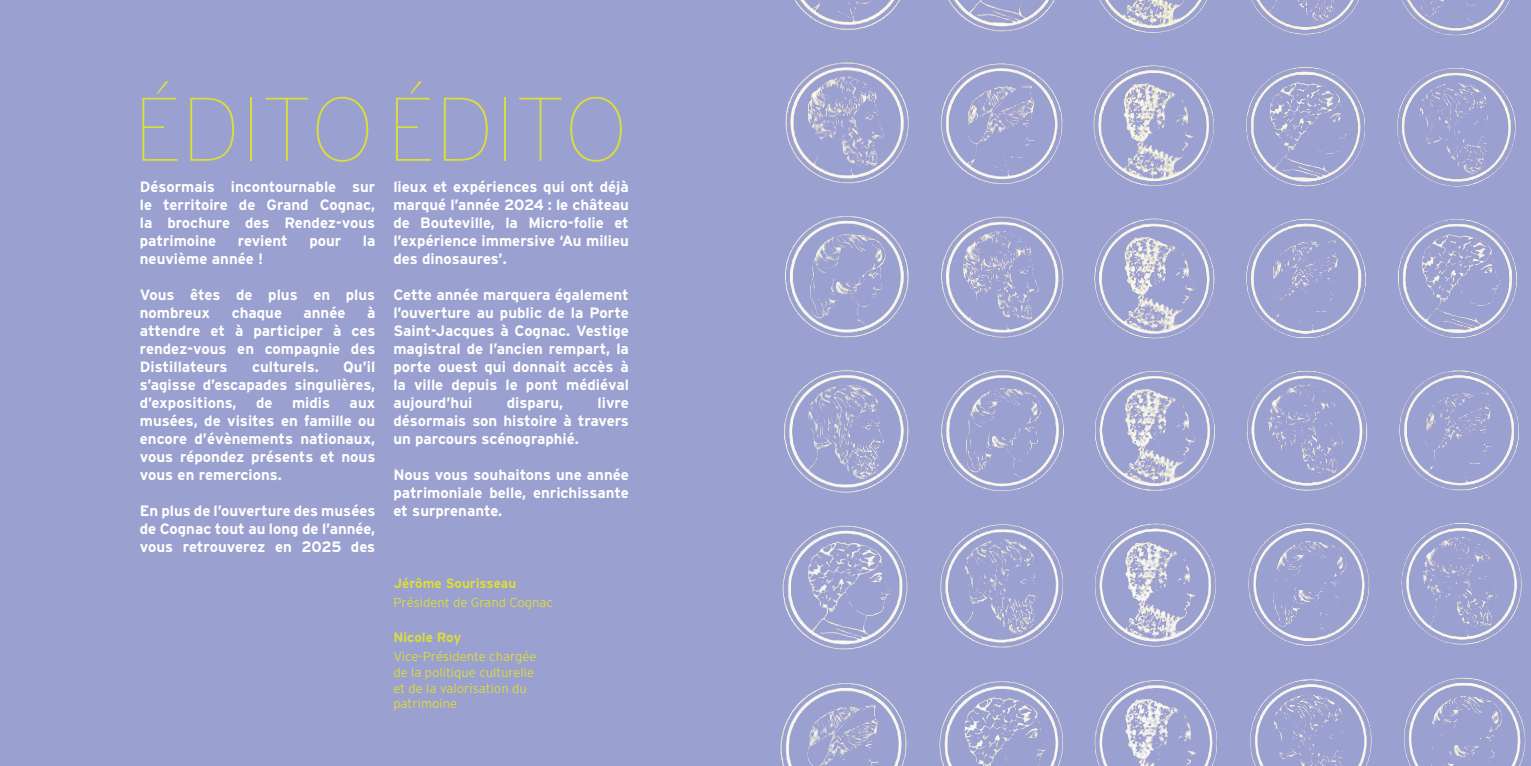
<style>
.page{position:relative;width:1531px;height:766px;background:#fff}
.page>*{position:absolute;margin:0;border:0;box-sizing:border-box;transform-origin:0 0}
.t1{font:100 90px "Interstate";color:#dbdd3b}
.t2{font:700 15px/18px "Interstate";color:#fff;text-align:justify}
.t3{font:700 13.5px "Interstate";color:#dbdd3b}
.t4{font:300 13.05px/15.6px "Interstate";color:#dbdd3b}
</style>
<div class="page">
<div style="left:0;top:0;width:1531px;height:765px;background:#9aa0d0"></div>
<img style="left:780px;top:0;width:746px;height:765px">
<h1 class="t1" style="left:133px;top:81px;width:497px">ÉDITOÉDITO</h1>
<p class="t2" style="left:140px;top:177px;width:237px">Désormais incontournable sur le territoire de Grand Cognac, la brochure des Rendez-vous patrimoine</p>
<p class="t2" style="left:238px;top:231px;width:52px">revient</p>
<p class="t2" style="left:309px;top:231px;width:33px">pour</p>
<p class="t2" style="left:363px;top:231px;width:14px">la</p>
<p class="t2" style="left:140px;top:249px;width:125px">neuvième année !</p>
<p class="t2" style="left:140px;top:285px;width:237px">Vous êtes de plus en plus nombreux</p>
<p class="t2" style="left:140px;top:303px;width:237px;text-indent:227px">à attendre et à participer à ces rendez-vous en compagnie des Distillateurs</p>
<p class="t2" style="left:232px;top:303px;width:52px">chaque</p>
<p class="t2" style="left:303px;top:303px;width:43px">année</p>
<p class="t2" style="left:140px;top:357px;width:237px;text-indent:203px">Qu’il s’agisse d’escapades singulières, d’expositions,</p>
<p class="t2" style="left:252px;top:357px;width:68px">culturels.</p>
<p class="t2" style="left:256px;top:393px;width:18px">de</p>
<p class="t2" style="left:292px;top:393px;width:40px">midis</p>
<p class="t2" style="left:140px;top:393px;width:237px;text-indent:210px">aux musées, de visites en famille ou encore d’évènements nationaux, vous répondez présents et nous vous en remercions.</p>
<p class="t2" style="left:140px;top:501px;width:237px">En plus de l’ouverture des musées de Cognac tout au long de l’année, vous retrouverez en 2025 des</p>
<p class="t2" style="left:393px;top:177px;width:237px">lieux et expériences qui ont déjà marqué l’année 2024 : le château de Bouteville, la Micro-folie et l’expérience immersive ‘Au milieu des dinosaures’.</p>
<p class="t2" style="left:393px;top:285px;width:237px">Cette année marquera également l’ouverture au public de la Porte Saint-Jacques à Cognac. Vestige magistral de l’ancien rempart, la porte ouest qui donnait accès à la ville depuis le pont médiéval aujourd’hui</p>
<p class="t2" style="left:393px;top:393px;width:237px;text-indent:204px">livre désormais son histoire à travers un parcours scénographié.</p>
<p class="t2" style="left:393px;top:465px;width:237px">Nous vous souhaitons une année patrimoniale belle, enrichissante et surprenante.</p>
<p class="t2" style="left:507px;top:393px;width:58px">disparu,</p>
<p class="t3" style="left:393px;top:575px;width:124px">Jérôme Sourisseau</p>
<p class="t4" style="left:393px;top:594px;width:161px">Président de Grand Cognac</p>
<p class="t3" style="left:393px;top:630px;width:69px">Nicole Roy</p>
<p class="t4" style="left:393px;top:648px;width:145px">Vice-Présidente chargée de la politique culturelle et de la valorisation du patrimoine</p>
</div>
